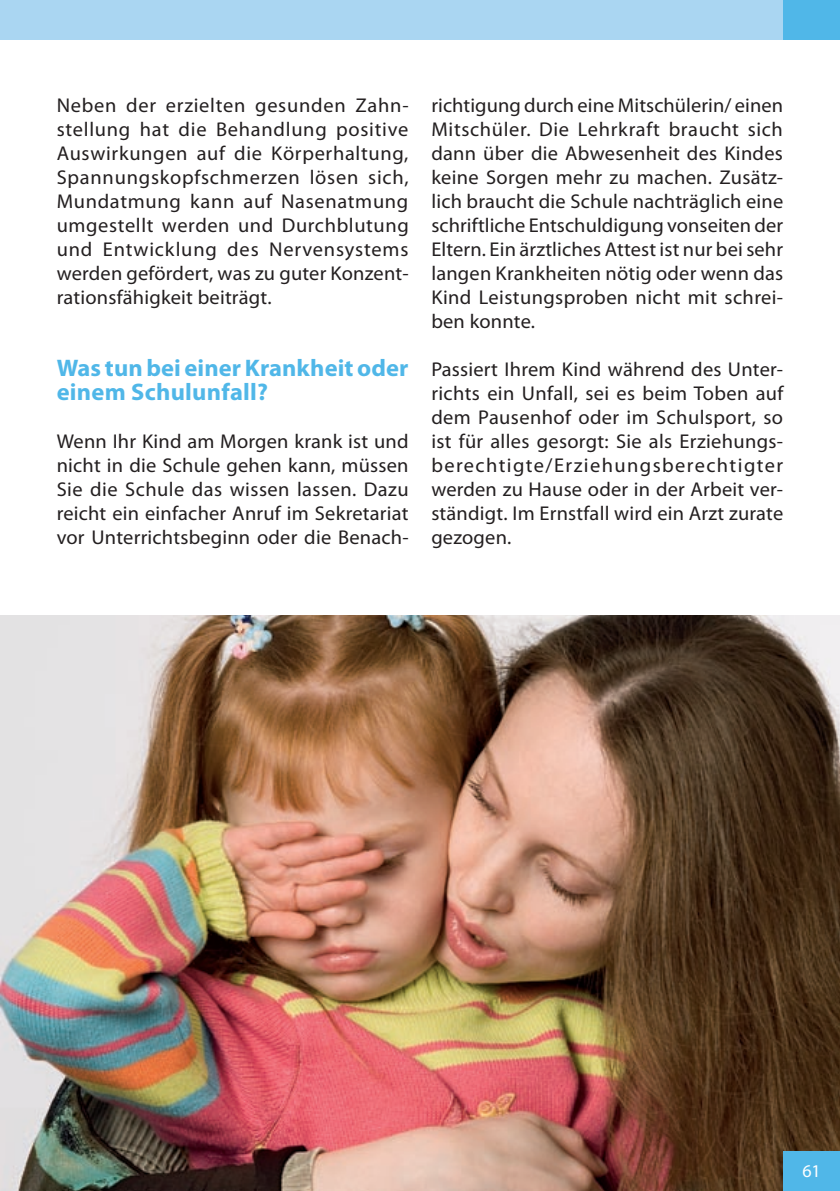
<style>
.page{position:relative;width:840px;height:1191px;background:#fff}
.page>*{position:absolute;margin:0;border:0;box-sizing:border-box;transform-origin:0 0}
.t1{font:700 24px/24px "Myriad Pro";letter-spacing:.005em;color:#50b7e8}
.t2{font:20px/24px "Myriad Pro";letter-spacing:.01em;color:#231f20;text-align:justify}
.t3{font:18px "Myriad Pro";color:#fff}
</style>
<div class="page">
<img style="left:0;top:616px;width:839px;height:575px">
<div style="left:0;top:0;width:839px;height:40px;background:#aad6f2"></div>
<div style="left:782px;top:1151px;width:57px;height:40px;background:#50b7e8"></div>
<div style="left:782px;top:0;width:57px;height:40px;background:#50b7e8"></div>
<p class="t2" style="left:57px;top:93px;width:353px">Neben der erzielten gesunden Zahn&shy;stellung hat die Behandlung positive Auswirkungen auf die Körperhaltung, Spannungskopfschmerzen lösen sich, Mundatmung kann auf Nasenatmung umgestellt werden und Durchblutung und Entwicklung des Nervensystems werden gefördert, was zu guter Konzent&shy;rationsfähigkeit beiträgt.</p>
<p class="t1" style="left:57px;top:356px;width:353px">Was tun bei einer Krankheit oder einem Schulunfall?</p>
<p class="t2" style="left:57px;top:429px;width:353px">Wenn Ihr Kind am Morgen krank ist und nicht in die Schule gehen kann, müssen Sie die Schule das wissen lassen. Dazu reicht ein einfacher Anruf im Sekretariat vor Unterrichtsbeginn oder die Benach-</p>
<p class="t2" style="left:431px;top:93px;width:353px">richtigung durch eine Mitschülerin/ einen Mitschüler. Die Lehrkraft braucht sich dann über die Abwesenheit des Kindes keine Sorgen mehr zu machen. Zusätz&shy;lich braucht die Schule nachträglich eine schriftliche Entschuldigung vonseiten der Eltern. Ein ärztliches Attest ist nur bei sehr langen Krankheiten nötig oder wenn das Kind Leistungsproben nicht mit schrei&shy;ben konnte.</p>
<p class="t2" style="left:431px;top:357px;width:353px">Passiert Ihrem Kind während des Unter&shy;richts ein Unfall, sei es beim Toben auf dem Pausenhof oder im Schulsport, so ist für alles gesorgt: Sie als Erziehungs&shy;berechtigte/Erziehungsberechtigter werden zu Hause oder in der Arbeit ver&shy;ständigt. Im Ernstfall wird ein Arzt zurate gezogen.</p>
<p class="t3" style="left:801px;top:1161px;width:15px">61</p>
</div>
